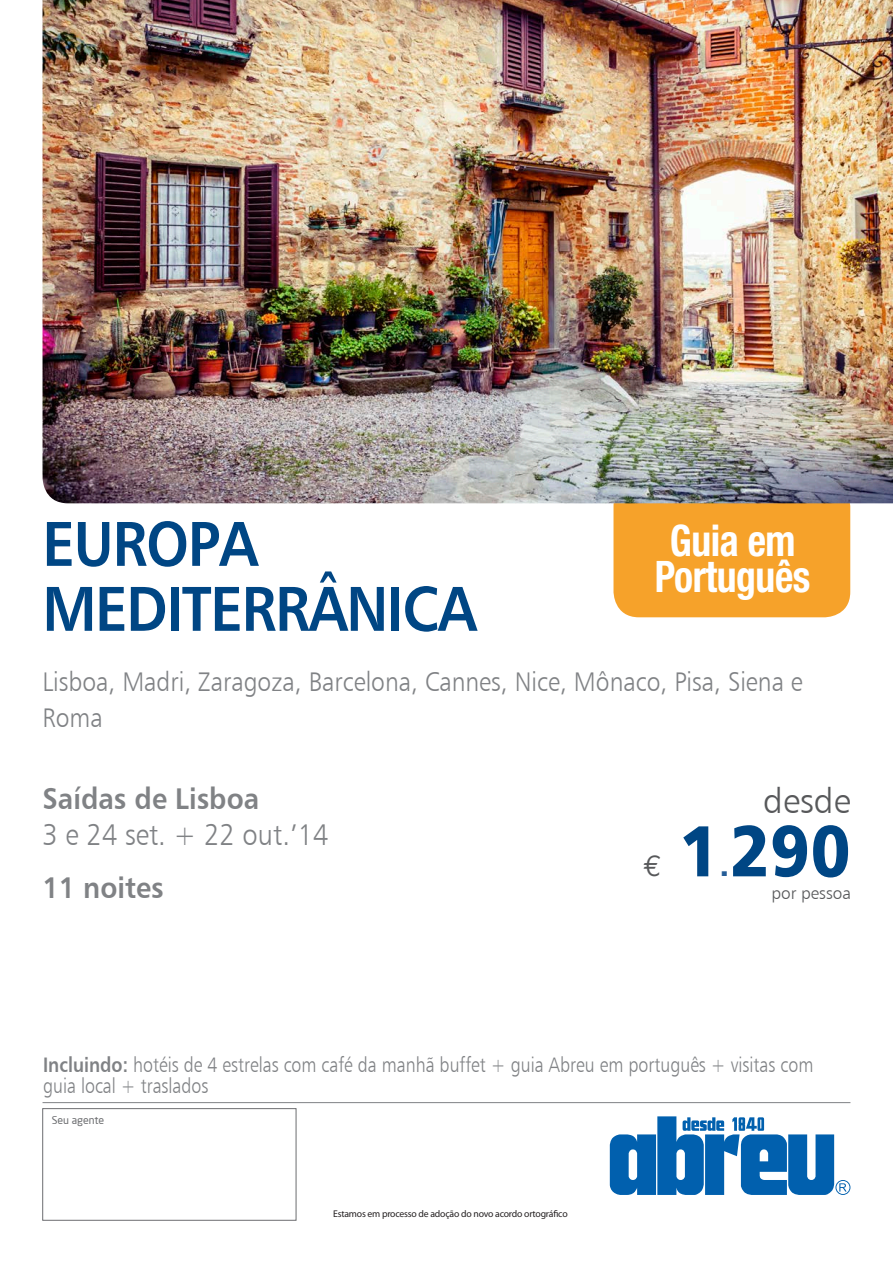
<style>
.page{position:relative;width:893px;height:1263px;background:#fff}
.page>*{position:absolute;margin:0;border:0;box-sizing:border-box;transform-origin:0 0}
.t1{font:72px "Humanist 777 BT Black B";color:#004684;scale:.91 1}
.t2{font:63.15px "Humanist 777 BT Bold B";letter-spacing:-.02em;color:#004684;scale:.9 1}
.t3{font:700 condensed 43.5px/36px "Helvetica Neue";letter-spacing:-.01em;color:#fff;text-align:center;scale:.91 1}
.t4{font:34.95px "Humanist 777 BT Light B";color:#57585a}
.t5{font:30px/36px "Humanist 777 BT Light B";color:#808285;scale:.91 1}
.t6{font:30px "Humanist 777 BT Bold B";color:#808285;scale:.91 1}
.t7{font:30px "Euro Mono";color:#57585a}
.t8{font:30px "Humanist 777 BT Black B";color:#255d97}
.t9{font:27px/36px "Humanist 777 BT Light B";color:#808285;scale:.91 1}
.t10{font:21px/21px "Humanist 777 BT Light B";color:#808285;scale:.85 1}
.t11{font:17.1px "Humanist 777 BT Light B";color:#57585a}
.t12{font:10.5px "Neo Sans";color:#6c6d70}
.t13{font:9.75px "Myriad Pro";letter-spacing:-.02em;color:#231f20}
.s1{font-family:"Humanist 777 BT Bold B"}
</style>
<div class="page">
<hr style="left:43px;top:1102px;width:807px;height:1px;background:#808285">
<div style="left:613px;top:481px;width:237px;height:136px;background:#f6a22a;border-radius:26px"></div>
<img style="left:43px;top:0;width:850px;height:503px">
<div style="left:43px;top:1108px;width:253px;height:112px;border:1px solid #6c6d70"></div>
<svg style="left:610px;top:1116px;width:240px;height:79px"></svg>
<p class="t2" style="left:43px;top:504px;width:241px">EUROPA</p>
<p class="t2" style="left:43px;top:569px;width:484px">MEDITERRÂNICA</p>
<p class="t3" style="left:655px;top:522px;width:172px">Guia em<br>Português</p>
<p class="t9" style="left:43px;top:663px;width:837px">Lisboa, Madri, Zaragoza, Barcelona, Cannes, Nice, Mônaco, Pisa, Siena e<br>Roma</p>
<p class="t5" style="left:43px;top:780px;width:316px"><span class="s1">Saídas de Lisboa<br></span>3 e 24 set. + 22 out.’14</p>
<p class="t6" style="left:43px;top:869px;width:135px">11 noites</p>
<p class="t7" style="left:644px;top:848px;width:20px">€</p>
<p class="t4" style="left:763px;top:780px;width:89px">desde</p>
<p class="t1" style="left:679px;top:805px;width:190px">1290</p>
<p class="t8" style="left:720px;top:846px;width:11px">.</p>
<p class="t11" style="left:771px;top:882px;width:81px">por pessoa</p>
<p class="t10" style="left:43px;top:1054px;width:908px"><span class="s1">Incluindo:</span> hotéis de 4 estrelas com café da manhã buffet + guia Abreu em português + visitas com guia local + traslados</p>
<p class="t12" style="left:52px;top:1114px;width:54px">Seu agente</p>
<p class="t13" style="left:333px;top:1208px;width:236px">Estamos em processo de adoção do novo acordo ortográfico</p>
</div>
